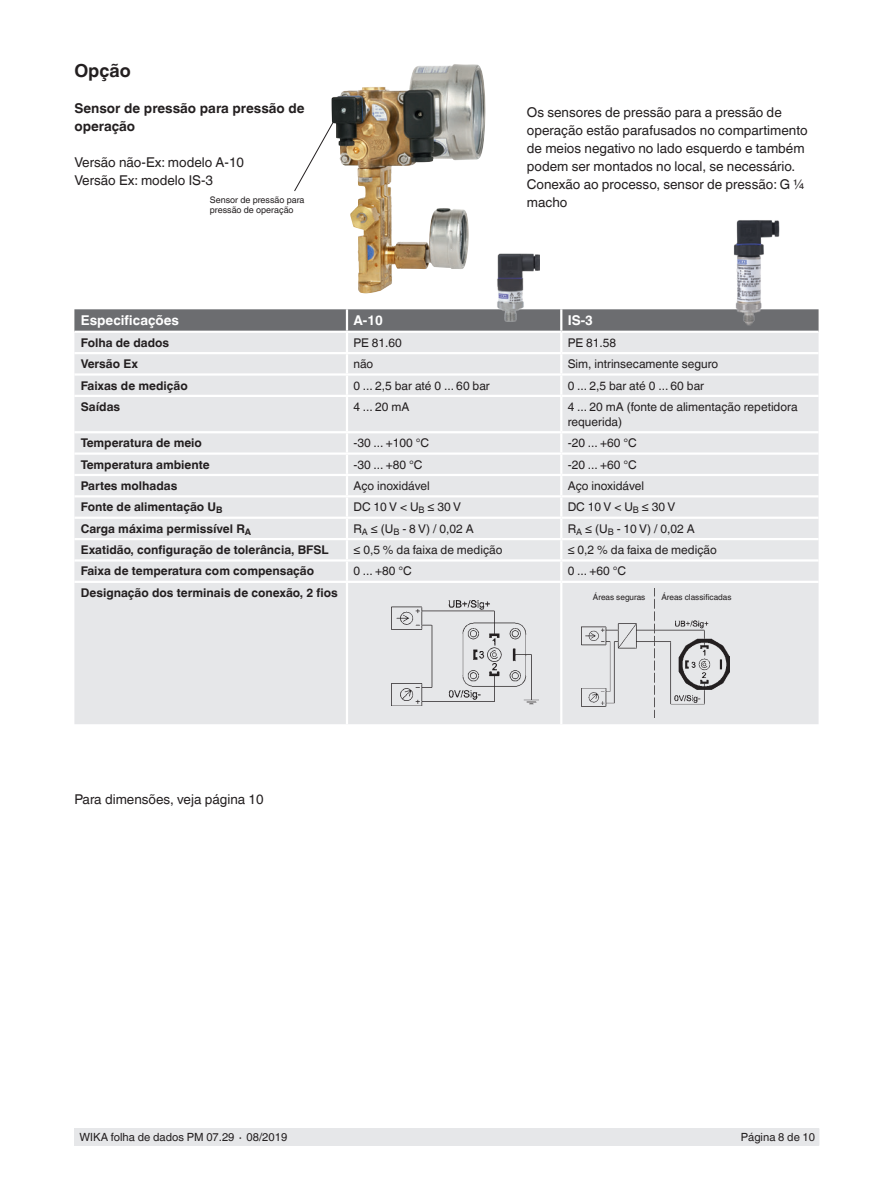
<style>
.page{position:relative;width:893px;height:1188px;background:#fff}
.page>*{position:absolute;margin:0;border:0;box-sizing:border-box;transform-origin:0 0}
.t1{font:700 18px "Helvetica World";color:#231f20}
.t2{font:13.5px/18px "Helvetica World";color:#231f20}
.t3{font:700 13.5px/18px "Helvetica World";color:#231f20}
.t4{font:700 13.5px "Helvetica World";color:#fff}
.t5{font:12px/15px "Helvetica World";color:#231f20}
.t6{font:700 12px "Helvetica World";color:#231f20}
.t7{font:11.25px "Helvetica World";color:#231f20}
.t8{font:9px/10.5px "Helvetica World";color:#231f20}
.t9{font:8.25px "Helvetica World";color:#231f20}
</style>
<div class="page">
<div style="left:75px;top:1128px;width:744px;height:17px;background:#e6e7e9"></div>
<svg style="left:294px;top:117px;width:38px;height:75px"></svg>
<div style="left:74px;top:397px;width:745px;height:327px;background:#e6e7e9"></div>
<hr style="left:346px;top:397px;width:2px;height:34px;background:#fff">
<hr style="left:560px;top:397px;width:2px;height:34px;background:#fff">
<hr style="left:74px;top:431px;width:273px;height:2px;background:#fff">
<hr style="left:347px;top:431px;width:214px;height:2px;background:#fff">
<hr style="left:561px;top:431px;width:258px;height:2px;background:#fff">
<hr style="left:74px;top:452px;width:273px;height:3px;background:#fff">
<hr style="left:347px;top:452px;width:214px;height:3px;background:#fff">
<hr style="left:561px;top:452px;width:258px;height:3px;background:#fff">
<hr style="left:347px;top:474px;width:214px;height:2px;background:#fff">
<hr style="left:561px;top:474px;width:258px;height:2px;background:#fff">
<svg style="left:560px;top:433px;width:2px;height:62px"></svg>
<hr style="left:347px;top:495px;width:214px;height:2px;background:#fff">
<hr style="left:346px;top:497px;width:2px;height:20px;background:#fff">
<hr style="left:561px;top:495px;width:258px;height:2px;background:#fff">
<hr style="left:560px;top:497px;width:2px;height:20px;background:#fff">
<hr style="left:74px;top:517px;width:273px;height:2px;background:#fff">
<hr style="left:347px;top:517px;width:214px;height:2px;background:#fff">
<hr style="left:561px;top:517px;width:258px;height:2px;background:#fff">
<hr style="left:74px;top:559px;width:273px;height:3px;background:#fff">
<hr style="left:347px;top:559px;width:214px;height:3px;background:#fff">
<svg style="left:346px;top:519px;width:2px;height:62px"></svg>
<hr style="left:561px;top:559px;width:258px;height:3px;background:#fff">
<svg style="left:560px;top:519px;width:2px;height:62px"></svg>
<hr style="left:347px;top:581px;width:214px;height:2px;background:#fff">
<hr style="left:561px;top:581px;width:258px;height:2px;background:#fff">
<hr style="left:560px;top:583px;width:2px;height:141px;background:#fff">
<svg style="left:74px;top:309px;width:745px;height:86px;background:#cbccce"></svg>
<hr style="left:74px;top:373px;width:273px;height:3px;background:#fff">
<hr style="left:74px;top:538px;width:273px;height:2px;background:#fff">
<hr style="left:347px;top:538px;width:214px;height:2px;background:#fff">
<hr style="left:561px;top:538px;width:258px;height:2px;background:#fff">
<hr style="left:74px;top:581px;width:273px;height:2px;background:#fff">
<hr style="left:346px;top:583px;width:2px;height:141px;background:#fff">
<hr style="left:74px;top:474px;width:273px;height:2px;background:#fff">
<svg style="left:346px;top:433px;width:2px;height:62px"></svg>
<hr style="left:74px;top:495px;width:273px;height:2px;background:#fff">
<img style="left:581px;top:588px;width:148px;height:130px">
<img style="left:392px;top:601px;width:146px;height:104px">
<img style="left:731px;top:220px;width:49px;height:110px">
<img style="left:496px;top:253px;width:43px;height:69px">
<img style="left:332px;top:65px;width:120px;height:208px">
<h1 class="t1" style="left:74px;top:60px;width:58px">Opção</h1>
<p class="t3" style="left:74px;top:99px;width:232px">Sensor de pressão para pressão de operação</p>
<p class="t2" style="left:74px;top:153px;width:171px">Versão não-Ex: modelo A-10<br>Versão Ex: modelo IS-3</p>
<p class="t8" style="left:210px;top:195px;width:96px">Sensor de pressão para pressão de operação</p>
<p class="t2" style="left:527px;top:103px;width:282px">Os sensores de pressão para a pressão de operação estão parafusados no compartimento de meios negativo no lado esquerdo e também podem ser montados no local, se necessário.<br>Conexão ao processo, sensor de pressão: G ¼ macho</p>
<p class="t4" style="left:81px;top:313px;width:100px">Especificações</p>
<p class="t4" style="left:353px;top:313px;width:31px">A-10</p>
<p class="t4" style="left:568px;top:313px;width:27px">IS-3</p>
<p class="t6" style="left:81px;top:336px;width:90px">Folha de dados</p>
<p class="t5" style="left:353px;top:335px;width:50px">PE 81.60</p>
<p class="t5" style="left:568px;top:335px;width:50px">PE 81.58</p>
<p class="t6" style="left:81px;top:357px;width:59px">Versão Ex</p>
<p class="t5" style="left:353px;top:356px;width:21px">não</p>
<p class="t5" style="left:568px;top:356px;width:152px">Sim, intrinsecamente seguro</p>
<p class="t6" style="left:81px;top:378px;width:108px">Faixas de medição</p>
<p class="t5" style="left:353px;top:378px;width:138px">0 ... 2,5 bar até 0 ... 60 bar</p>
<p class="t5" style="left:568px;top:378px;width:138px">0 ... 2,5 bar até 0 ... 60 bar</p>
<p class="t6" style="left:81px;top:400px;width:41px">Saídas</p>
<p class="t5" style="left:353px;top:399px;width:58px">4 ... 20 mA</p>
<p class="t5" style="left:568px;top:399px;width:231px">4 ... 20 mA (fonte de alimentação repetidora requerida)</p>
<p class="t6" style="left:81px;top:436px;width:123px">Temperatura de meio</p>
<p class="t5" style="left:353px;top:436px;width:77px">-30 ... +100 °C</p>
<p class="t5" style="left:568px;top:436px;width:71px">-20 ... +60 °C</p>
<p class="t6" style="left:81px;top:457px;width:130px">Temperatura ambiente</p>
<p class="t5" style="left:353px;top:457px;width:71px">-30 ... +80 °C</p>
<p class="t5" style="left:568px;top:457px;width:71px">-20 ... +60 °C</p>
<p class="t6" style="left:81px;top:479px;width:98px">Partes molhadas</p>
<p class="t5" style="left:353px;top:478px;width:78px">Aço inoxidável</p>
<p class="t5" style="left:568px;top:478px;width:78px">Aço inoxidável</p>
<p class="t6" style="left:81px;top:500px;width:143px">Fonte de alimentação U<sub>B</sub></p>
<p class="t5" style="left:353px;top:500px;width:109px">DC 10 V &lt; U<sub>B</sub> ≤ 30 V</p>
<p class="t5" style="left:568px;top:500px;width:109px">DC 10 V &lt; U<sub>B</sub> ≤ 30 V</p>
<p class="t6" style="left:81px;top:522px;width:172px">Carga máxima permissível R<sub>A</sub></p>
<p class="t5" style="left:353px;top:521px;width:122px">R<sub>A</sub> ≤ (U<sub>B</sub> - 8 V) / 0,02 A</p>
<p class="t5" style="left:568px;top:521px;width:128px">R<sub>A</sub> ≤ (U<sub>B</sub> - 10 V) / 0,02 A</p>
<p class="t6" style="left:81px;top:543px;width:249px">Exatidão, configuração de tolerância, BFSL</p>
<p class="t5" style="left:353px;top:542px;width:151px">≤ 0,5 % da faixa de medição</p>
<p class="t5" style="left:568px;top:542px;width:151px">≤ 0,2 % da faixa de medição</p>
<p class="t6" style="left:81px;top:564px;width:235px">Faixa de temperatura com compensação</p>
<p class="t5" style="left:353px;top:564px;width:60px">0 ... +80 °C</p>
<p class="t5" style="left:568px;top:564px;width:60px">0 ... +60 °C</p>
<p class="t6" style="left:81px;top:586px;width:258px">Designação dos terminais de conexão, 2 fios</p>
<p class="t9" style="left:593px;top:593px;width:54px">Áreas seguras</p>
<p class="t9" style="left:661px;top:593px;width:72px">Áreas classificadas</p>
<p class="t2" style="left:74px;top:790px;width:191px">Para dimensões, veja página 10</p>
<p class="t7" style="left:80px;top:1131px;width:209px">WIKA folha de dados PM 07.29 ∙ 08/2019</p>
<p class="t7" style="left:741px;top:1131px;width:76px">Página 8 de 10</p>
</div>
